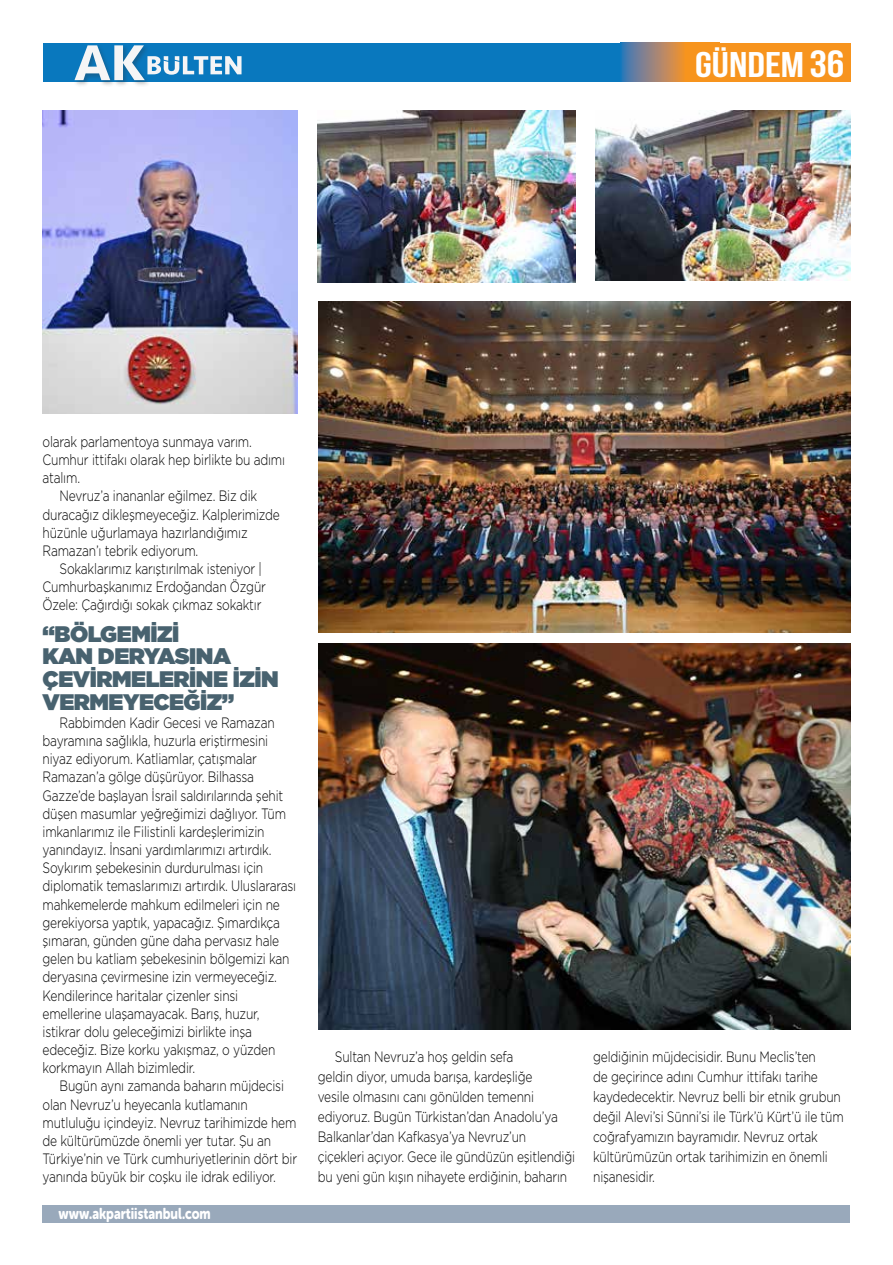
<style>
.page{position:relative;width:893px;height:1265px;background:#fff}
.page>*{position:absolute;margin:0;border:0;box-sizing:border-box;transform-origin:0 0}
.t1{font:700 35.7px "Bebas Neue";color:#fff;scale:1.21 1}
.t2{font:900 22.5px/22.6px "Gotham";letter-spacing:-.02em;color:#48626f}
.t3{font:15.6px "Museo Sans Rounded 900";color:#fff;scale:.8 1}
.t4{font:300 15px/18.1px "Gotham";letter-spacing:-.015em;color:#000;scale:.8 1}
.s1{font-size:37.95px}
</style>
<div class="page">
<div style="left:43px;top:1206px;width:807px;height:17px;background:#99a9bb"></div>
<div style="left:43px;top:43px;width:806px;height:39px;background:#0978be"></div>
<div style="left:686px;top:43px;width:164px;height:39px;background:#f7941e"></div>
<svg style="left:621px;top:43px;width:65px;height:39px;background:#998477"></svg>
<img style="left:74px;top:80px;width:74px;height:5px">
<svg style="left:74px;top:45px;width:168px;height:35px"></svg>
<img style="left:318px;top:111px;width:257px;height:171px">
<img style="left:595px;top:111px;width:255px;height:170px">
<img style="left:319px;top:643px;width:531px;height:386px">
<img style="left:319px;top:301px;width:531px;height:331px">
<img style="left:43px;top:111px;width:255px;height:303px">
<h1 class="t1" style="left:695px;top:45px;width:125px">GÜNDEM<span class="s1">36</span></h1>
<p class="t4" style="left:43px;top:432px;width:263px">olarak parlamentoya sunmaya varım.</p>
<p class="t4" style="left:43px;top:450px;width:305px">Cumhur ittifakı olarak hep birlikte bu adımı</p>
<p class="t4" style="left:43px;top:468px;width:48px">atalım.</p>
<p class="t4" style="left:60px;top:487px;width:249px">Nevruz’a inananlar eğilmez. Biz dik</p>
<p class="t4" style="left:43px;top:505px;width:298px">duracağız dikleşmeyeceğiz. Kalplerimizde</p>
<p class="t4" style="left:43px;top:523px;width:258px">hüzünle uğurlamaya hazırlandığımız</p>
<p class="t4" style="left:43px;top:541px;width:196px">Ramazan’ı tebrik ediyorum.</p>
<p class="t4" style="left:60px;top:559px;width:255px">Sokaklarımız karıştırılmak isteniyor |</p>
<p class="t4" style="left:43px;top:578px;width:281px">Cumhurbaşkanımız Erdoğandan Özgür</p>
<p class="t4" style="left:43px;top:596px;width:275px">Özele: Çağırdığı sokak çıkmaz sokaktır</p>
<h2 class="t2" style="left:43px;top:622px;width:238px">“BÖLGEMİZİ<br>KAN DERYASINA<br>ÇEVİRMELERİNE İZİN<br>VERMEYECEĞİZ”</h2>
<p class="t4" style="left:43px;top:713px;width:319px;text-indent:17px">Rabbimden Kadir Gecesi ve Ramazan bayramına sağlıkla, huzurla eriştirmesini niyaz ediyorum. Katliamlar, çatışmalar Ramazan’a gölge düşürüyor. Bilhassa Gazze’de başlayan İsrail saldırılarında şehit düşen masumlar yeğreğimizi dağlıyor. Tüm imkanlarımız ile Filistinli kardeşlerimizin yanındayız. İnsani yardımlarımızı artırdık.<br>Soykırım şebekesinin durdurulması için diplomatik temaslarımızı artırdık. Uluslararası mahkemelerde mahkum edilmeleri için ne gerekiyorsa yaptık, yapacağız. Şımardıkça şımaran, günden güne daha pervasız hale gelen bu katliam şebekesinin bölgemizi kan deryasına çevirmesine izin vermeyeceğiz.<br>Kendilerince haritalar çizenler sinsi emellerine ulaşamayacak. Barış, huzur, istikrar dolu geleceğimizi birlikte inşa edeceğiz. Bize korku yakışmaz, o yüzden korkmayın Allah bizimledir.</p>
<p class="t4" style="left:43px;top:1077px;width:320px;text-indent:17px">Bugün aynı zamanda baharın müjdecisi olan Nevruz’u heyecanla kutlamanın mutluluğu içindeyiz. Nevruz tarihimizde hem de kültürümüzde önemli yer tutar. Şu an Türkiye’nin ve Türk cumhuriyetlerinin dört bir yanında büyük bir coşku ile idrak ediliyor.</p>
<p class="t3" style="left:59px;top:1205px;width:192px">www.akpartiistanbul.com</p>
<p class="t4" style="left:318px;top:1046px;width:323px;line-height:20px;text-indent:17px">Sultan Nevruz’a hoş geldin sefa<br>geldin diyor, umuda barışa, kardeşliğe<br>vesile olmasını canı gönülden temenni ediyoruz. Bugün Türkistan’dan Anadolu’ya Balkanlar’dan Kafkasya’ya Nevruz’un çiçekleri açıyor. Gece ile gündüzün eşitlendiği bu yeni gün kışın nihayete erdiğinin, baharın</p>
<p class="t4" style="left:593px;top:1046px;width:315px;line-height:20px">geldiğinin müjdecisidir. Bunu Meclis’ten<br>de geçirince adını Cumhur ittifakı tarihe kaydedecektir. Nevruz belli bir etnik grubun değil Alevi’si Sünni’si ile Türk’ü Kürt’ü ile tüm coğrafyamızın bayramıdır. Nevruz ortak kültürümüzün ortak tarihimizin en önemli nişanesidir.</p>
</div>
